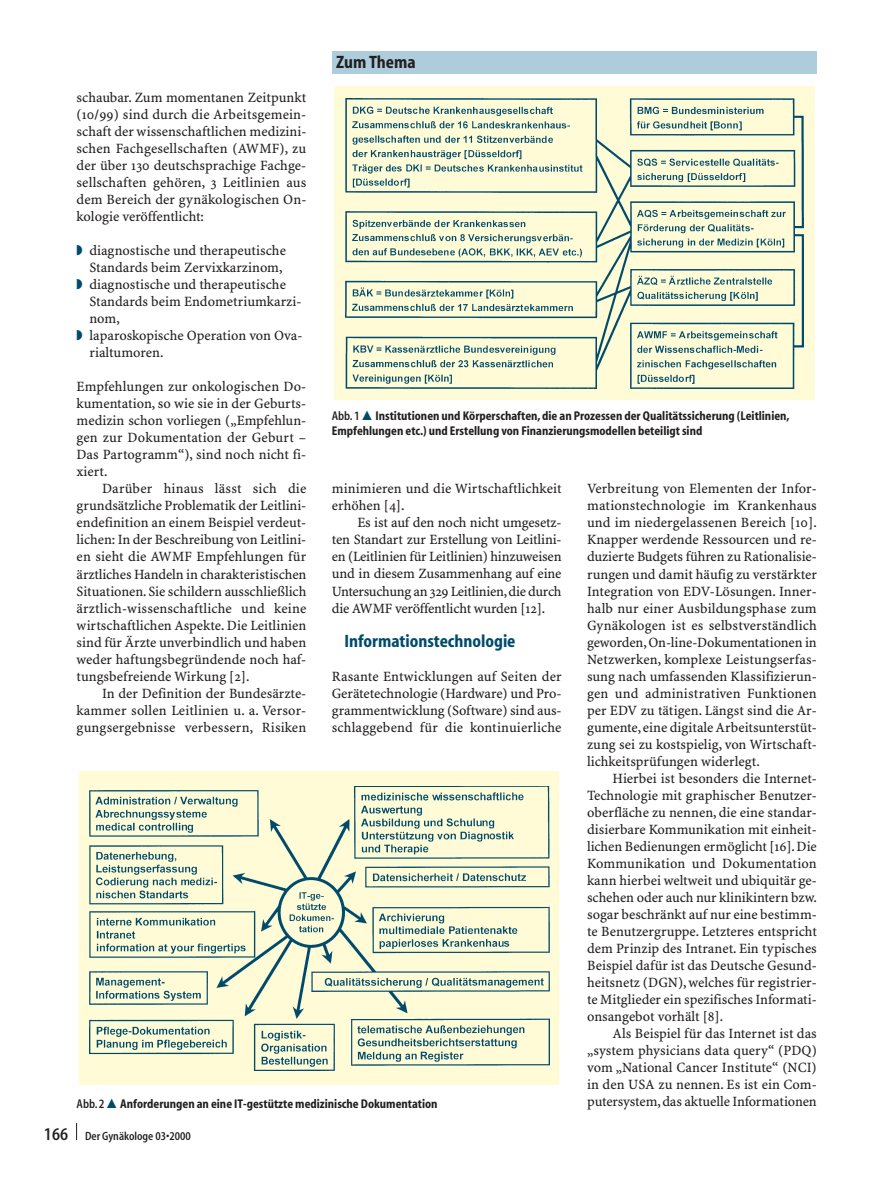
<style>
.page{position:relative;width:893px;height:1178px;background:#fff}
.page>*{position:absolute;margin:0;border:0;box-sizing:border-box;transform-origin:0 0}
.t1{font:18px "Myriad MM 700 400";color:#004b6c}
.t2{font:18px "Myriad MM 700 400";color:#231f20}
.t3{font:14.25px/17px "S Minion Plus";color:#231f20;text-align:justify}
.t4{font:12.75px/15px "Myriad MM 700 400";color:#231f20}
.t5{font:12px "Myriad MM 530 400";color:#231f20}
.s1{color:#004b6c}
.s2{font-family:"Myriad MM 530 400"}
.s3{font-size:18px}
</style>
<div class="page">
<div style="left:332px;top:51px;width:484px;height:23px;background:#aecddc"></div>
<svg style="left:76px;top:1123px;width:1px;height:17px"></svg>
<div style="left:334px;top:86px;width:481px;height:314px;background:#fffbd6"></div>
<img style="left:345px;top:99px;width:458px;height:290px">
<div style="left:78px;top:771px;width:482px;height:314px;background:#fffbd6"></div>
<img style="left:89px;top:786px;width:460px;height:284px">
<p class="t2" style="left:336px;top:56px;width:81px">Zum Thema</p>
<p class="t3" style="left:77px;top:90px;width:231px">schaubar. Zum momentanen Zeitpunkt (10/99) sind durch die Arbeitsgemein&shy;schaft der wissenschaftlichen medizini&shy;schen Fachgesellschaften (AWMF), zu der über 130 deutschsprachige Fachge&shy;sellschaften gehören, 3 Leitlinien aus dem Bereich der gynäkologischen On&shy;kologie veröffentlicht:</p>
<p class="t3" style="left:77px;top:243px;width:211px"><span class="s1">◗</span> diagnostische und therapeutische</p>
<p class="t3" style="left:89px;top:260px;width:195px">Standards beim Zervixkarzinom,</p>
<p class="t3" style="left:77px;top:277px;width:211px"><span class="s1">◗</span> diagnostische und therapeutische</p>
<p class="t3" style="left:89px;top:294px;width:213px">Standards beim Endometriumkarzi-</p>
<p class="t3" style="left:89px;top:311px;width:32px">nom,</p>
<p class="t3" style="left:77px;top:328px;width:227px"><span class="s1">◗</span> laparoskopische Operation von Ova-</p>
<p class="t3" style="left:89px;top:345px;width:76px">rialtumoren.</p>
<p class="t3" style="left:77px;top:379px;width:231px">Empfehlungen zur onkologischen Do&shy;kumentation, so wie sie in der Geburts&shy;medizin schon vorliegen („Empfehlun&shy;gen zur Dokumentation der Geburt – Das Partogramm“), sind noch nicht fi&shy;xiert.</p>
<p class="t3" style="left:77px;top:481px;width:231px;text-indent:26px">Darüber hinaus lässt sich die grundsätzliche Problematik der Leitlini&shy;endefinition an einem Beispiel verdeut&shy;lichen: In der Beschreibung von Leitlini&shy;en sieht die AWMF Empfehlungen für ärztliches Handeln in charakteristischen Situationen. Sie schildern ausschließlich ärztlich-wissenschaftliche und keine wirtschaftlichen Aspekte. Die Leitlinien sind für Ärzte unverbindlich und haben weder haftungsbegründende noch haf&shy;tungsbefreiende Wirkung [2].</p>
<p class="t3" style="left:77px;top:685px;width:231px;text-indent:26px">In der Definition der Bundesärzte&shy;kammer sollen Leitlinien u. a. Versor&shy;gungsergebnisse verbessern, Risiken</p>
<p class="t4" style="left:332px;top:409px;width:459px"><span class="s2">Abb.1</span> Institutionen und Körperschaften, die an Prozessen der Qualitätssicherung (Leitlinien,<br>Empfehlungen etc.) und Erstellung von Finanzierungsmodellen beteiligt sind</p>
<p class="t3" style="left:332px;top:481px;width:231px">minimieren und die Wirtschaftlichkeit erhöhen [4].</p>
<p class="t3" style="left:332px;top:515px;width:231px;text-indent:26px">Es ist auf den noch nicht umgesetz&shy;ten Standart zur Erstellung von Leitlini&shy;en (Leitlinien für Leitlinien) hinzuweisen und in diesem Zusammenhang auf eine Untersuchung an 329 Leitlinien,die durch die AWMF veröffentlicht wurden [12].</p>
<p class="t1" style="left:344px;top:634px;width:172px">Informationstechnologie</p>
<p class="t3" style="left:332px;top:668px;width:231px">Rasante Entwicklungen auf Seiten der Gerätetechnologie (Hardware) und Pro&shy;grammentwicklung (Software) sind aus&shy;schlaggebend für die kontinuierliche</p>
<p class="t3" style="left:587px;top:481px;width:231px">Verbreitung von Elementen der Infor&shy;mationstechnologie im Krankenhaus und im niedergelassenen Bereich [10].<br>Knapper werdende Ressourcen und re&shy;duzierte Budgets führen zu Rationalisie&shy;rungen und damit häufig zu verstärkter Integration von EDV-Lösungen. Inner&shy;halb nur einer Ausbildungsphase zum Gynäkologen ist es selbstverständlich geworden,On-line-Dokumentationen in Netzwerken, komplexe Leistungserfas&shy;sung nach umfassenden Klassifizierun&shy;gen und administrativen Funktionen per EDV zu tätigen. Längst sind die Ar&shy;gumente, eine digitale Arbeitsunterstüt&shy;zung sei zu kostspielig, von Wirtschaft&shy;lichkeitsprüfungen widerlegt.</p>
<p class="t3" style="left:587px;top:770px;width:231px;text-indent:26px">Hierbei ist besonders die Internet-Technologie mit graphischer Benutzer&shy;oberfläche zu nennen, die eine standar&shy;disierbare Kommunikation mit einheit&shy;lichen Bedienungen ermöglicht [16]. Die Kommunikation und Dokumentation kann hierbei weltweit und ubiquitär ge&shy;schehen oder auch nur klinikintern bzw. sogar beschränkt auf nur eine bestimm&shy;te Benutzergruppe. Letzteres entspricht dem Prinzip des Intranet. Ein typisches Beispiel dafür ist das Deutsche Gesund&shy;heitsnetz (DGN), welches für registrier&shy;te Mitglieder ein spezifisches Informati&shy;onsangebot vorhält [8].</p>
<p class="t3" style="left:587px;top:1025px;width:231px;text-indent:26px">Als Beispiel für das Internet ist das „system physicians data query“ (PDQ) vom „National Cancer Institute“ (NCI) in den USA zu nennen. Es ist ein Com&shy;putersystem,das aktuelle Informationen</p>
<p class="t4" style="left:77px;top:1097px;width:362px"><span class="s2">Abb.2</span> Anforderungen an eine IT-gestützte medizinische Dokumentation</p>
<p class="t5" style="left:44px;top:1131px;width:148px"><span class="s3">166</span> Der Gynäkologe 03•2000</p>
</div>
